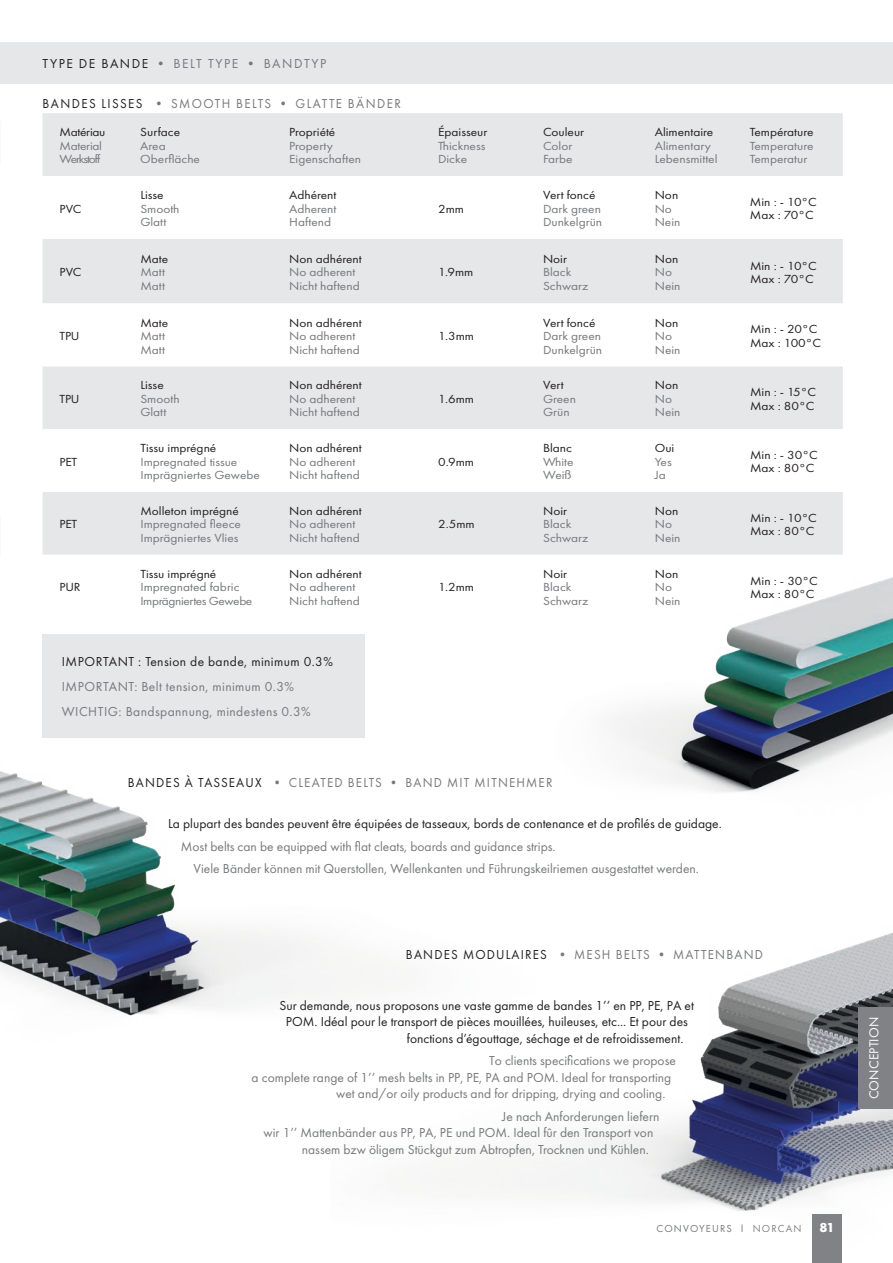
<style>
.page{position:relative;width:893px;height:1263px;background:#fff}
.page>*{position:absolute;margin:0;border:0;box-sizing:border-box;transform-origin:0 0}
.t1{font:13.5px/22.5px "Futura PT";color:#76787b}
.t2{font:13.5px "Futura PT";color:#231f20}
.t3{font:13.5px "Futura PT";letter-spacing:.09em;color:#76787b;scale:.96 1}
.t4{font:13.5px/25px "Futura PT";letter-spacing:.03em;color:#76787b}
.t5{font:13.5px "Futura PT";letter-spacing:.11em;color:#76787b;scale:.96 1}
.t6{font:13.5px "Futura PT";letter-spacing:.03em;color:#231f20}
.t7{font:13.5px "Futura PT";letter-spacing:.11em;color:#76787b}
.t8{font:13.5px "Futura PT";letter-spacing:.01em;color:#fff}
.t9{font:700 13.5px "Futura PT";color:#fff}
.t10{font:12.15px/13.5px "Futura PT";color:#76787b;scale:1.1 1}
.t11{font:12.15px/13.5px "Futura PT";color:#231f20;scale:1.1 1}
.t12{font:12.15px/13.5px "Futura PT";letter-spacing:-.025em;color:#76787b;scale:1.1 1}
.t13{font:12.15px/13.5px "Futura PT";letter-spacing:-.06em;color:#76787b;scale:1.1 1}
.t14{font:12.15px "Futura PT";letter-spacing:-.02em;color:#231f20;scale:1.1 1}
.t15{font:10.5px "Futura PT";letter-spacing:.11em;color:#76787b}
.t16{font:10.5px "Futura PT";letter-spacing:.11em;color:#808285}
.s1{color:#231f20}
</style>
<div class="page">
<div style="left:0;top:43px;width:893px;height:41px;background:#e6e7e9"></div>
<div style="left:43px;top:113px;width:800px;height:63px;background:#e6e7e9"></div>
<svg style="left:43px;top:239px;width:800px;height:316px;fill:#e6e7e9"></svg>
<div style="left:43px;top:634px;width:322px;height:103px;background:#e6e7e9"></div>
<img style="left:485px;top:545px;width:408px;height:247px">
<img style="left:0;top:704px;width:638px;height:312px">
<img style="left:330px;top:880px;width:563px;height:331px">
<div style="left:812px;top:1214px;width:30px;height:49px;background:#808285"></div>
<div style="left:858px;top:1007px;width:35px;height:102px;background:#808285"></div>
<p class="t7" style="left:43px;top:56px;width:285px"><span class="s1">TYPE DE BANDE</span> • BELT TYPE • BANDTYP</p>
<p class="t5" style="left:43px;top:95px;width:375px"><span class="s1">BANDES LISSES</span> • SMOOTH BELTS • GLATTE BÄNDER</p>
<p class="t14" style="left:60px;top:125px;width:43px">Matériau</p>
<p class="t13" style="left:60px;top:139px;width:40px">Material<br>Werkstoff</p>
<p class="t11" style="left:140px;top:125px;width:38px">Surface</p>
<p class="t10" style="left:140px;top:139px;width:56px">Area<br>Oberfläche</p>
<p class="t11" style="left:289px;top:125px;width:44px">Propriété</p>
<p class="t10" style="left:289px;top:139px;width:67px">Property<br>Eigenschaften</p>
<p class="t11" style="left:438px;top:125px;width:46px">Épaisseur</p>
<p class="t10" style="left:438px;top:139px;width:45px">Thickness<br>Dicke</p>
<p class="t11" style="left:60px;top:202px;width:22px">PVC</p>
<p class="t11" style="left:60px;top:265px;width:22px">PVC</p>
<p class="t11" style="left:60px;top:329px;width:20px">TPU</p>
<p class="t11" style="left:60px;top:392px;width:20px">TPU</p>
<p class="t11" style="left:60px;top:455px;width:18px">PET</p>
<p class="t11" style="left:60px;top:518px;width:18px">PET</p>
<p class="t11" style="left:60px;top:580px;width:21px">PUR</p>
<p class="t11" style="left:140px;top:188px;width:23px">Lisse</p>
<p class="t10" style="left:140px;top:202px;width:37px">Smooth<br>Glatt</p>
<p class="t11" style="left:289px;top:188px;width:44px">Adhérent</p>
<p class="t10" style="left:289px;top:202px;width:44px">Adherent<br>Haftend</p>
<p class="t11" style="left:438px;top:202px;width:25px">2mm</p>
<p class="t11" style="left:140px;top:252px;width:27px">Mate</p>
<p class="t10" style="left:140px;top:265px;width:24px">Matt<br>Matt</p>
<p class="t11" style="left:289px;top:252px;width:67px">Non adhérent</p>
<p class="t10" style="left:289px;top:265px;width:66px">No adherent<br>Nicht haftend</p>
<p class="t11" style="left:438px;top:265px;width:34px">1.9mm</p>
<p class="t11" style="left:140px;top:316px;width:27px">Mate</p>
<p class="t10" style="left:140px;top:329px;width:24px">Matt<br>Matt</p>
<p class="t11" style="left:289px;top:316px;width:67px">Non adhérent</p>
<p class="t10" style="left:289px;top:329px;width:66px">No adherent<br>Nicht haftend</p>
<p class="t11" style="left:438px;top:329px;width:34px">1.3mm</p>
<p class="t11" style="left:140px;top:378px;width:23px">Lisse</p>
<p class="t10" style="left:140px;top:392px;width:37px">Smooth<br>Glatt</p>
<p class="t11" style="left:289px;top:378px;width:67px">Non adhérent</p>
<p class="t10" style="left:289px;top:392px;width:66px">No adherent<br>Nicht haftend</p>
<p class="t11" style="left:438px;top:392px;width:34px">1.6mm</p>
<p class="t11" style="left:140px;top:441px;width:71px">Tissu imprégné</p>
<p class="t10" style="left:140px;top:455px;width:110px">Impregnated tissue<br>Imprägniertes Gewebe</p>
<p class="t11" style="left:289px;top:441px;width:67px">Non adhérent</p>
<p class="t10" style="left:289px;top:455px;width:66px">No adherent<br>Nicht haftend</p>
<p class="t11" style="left:438px;top:455px;width:34px">0.9mm</p>
<p class="t11" style="left:140px;top:504px;width:91px">Molleton imprégné</p>
<p class="t10" style="left:140px;top:518px;width:93px">Impregnated fleece<br>Imprägniertes Vlies</p>
<p class="t11" style="left:289px;top:504px;width:67px">Non adhérent</p>
<p class="t10" style="left:289px;top:518px;width:66px">No adherent<br>Nicht haftend</p>
<p class="t11" style="left:438px;top:518px;width:35px">2.5mm</p>
<p class="t11" style="left:140px;top:567px;width:71px">Tissu imprégné</p>
<p class="t12" style="left:140px;top:580px;width:103px">Impregnated fabric<br>Imprägniertes Gewebe</p>
<p class="t11" style="left:289px;top:567px;width:67px">Non adhérent</p>
<p class="t10" style="left:289px;top:580px;width:66px">No adherent<br>Nicht haftend</p>
<p class="t11" style="left:438px;top:580px;width:34px">1.2mm</p>
<p class="t6" style="left:62px;top:653px;width:273px">IMPORTANT : Tension de bande, minimum 0.3%</p>
<p class="t4" style="left:62px;top:673px;width:250px">IMPORTANT: Belt tension, minimum 0.3%<br>WICHTIG: Bandspannung, mindestens 0.3%</p>
<p class="t11" style="left:543px;top:125px;width:39px">Couleur</p>
<p class="t10" style="left:543px;top:139px;width:28px">Color<br>Farbe</p>
<p class="t11" style="left:655px;top:125px;width:55px">Alimentaire</p>
<p class="t10" style="left:655px;top:139px;width:59px">Alimentary<br>Lebensmittel</p>
<p class="t11" style="left:750px;top:125px;width:59px">Température</p>
<p class="t10" style="left:750px;top:139px;width:59px">Temperature<br>Temperatur</p>
<p class="t11" style="left:543px;top:188px;width:49px">Vert foncé</p>
<p class="t10" style="left:543px;top:202px;width:55px">Dark green<br>Dunkelgrün</p>
<p class="t11" style="left:655px;top:188px;width:23px">Non</p>
<p class="t10" style="left:655px;top:202px;width:25px">No<br>Nein</p>
<p class="t11" style="left:750px;top:195px;width:62px">Min : - 10°C<br>Max : 70°C</p>
<p class="t11" style="left:543px;top:252px;width:23px">Noir</p>
<p class="t10" style="left:543px;top:265px;width:43px">Black<br>Schwarz</p>
<p class="t11" style="left:655px;top:252px;width:23px">Non</p>
<p class="t10" style="left:655px;top:265px;width:25px">No<br>Nein</p>
<p class="t11" style="left:750px;top:259px;width:62px">Min : - 10°C<br>Max : 70°C</p>
<p class="t11" style="left:543px;top:316px;width:49px">Vert foncé</p>
<p class="t10" style="left:543px;top:329px;width:55px">Dark green<br>Dunkelgrün</p>
<p class="t11" style="left:655px;top:316px;width:23px">Non</p>
<p class="t10" style="left:655px;top:329px;width:25px">No<br>Nein</p>
<p class="t11" style="left:750px;top:322px;width:66px">Min : - 20°C<br>Max : 100°C</p>
<p class="t11" style="left:543px;top:378px;width:20px">Vert</p>
<p class="t10" style="left:543px;top:392px;width:31px">Green<br>Grün</p>
<p class="t11" style="left:655px;top:378px;width:23px">Non</p>
<p class="t10" style="left:655px;top:392px;width:25px">No<br>Nein</p>
<p class="t11" style="left:750px;top:385px;width:61px">Min : - 15°C<br>Max : 80°C</p>
<p class="t11" style="left:543px;top:441px;width:28px">Blanc</p>
<p class="t10" style="left:543px;top:455px;width:29px">White<br>Weiß</p>
<p class="t11" style="left:655px;top:441px;width:19px">Oui</p>
<p class="t10" style="left:655px;top:455px;width:17px">Yes<br>Ja</p>
<p class="t11" style="left:750px;top:448px;width:63px">Min : - 30°C<br>Max : 80°C</p>
<p class="t11" style="left:543px;top:504px;width:23px">Noir</p>
<p class="t10" style="left:543px;top:518px;width:43px">Black<br>Schwarz</p>
<p class="t11" style="left:655px;top:504px;width:23px">Non</p>
<p class="t10" style="left:655px;top:518px;width:25px">No<br>Nein</p>
<p class="t11" style="left:750px;top:511px;width:62px">Min : - 10°C<br>Max : 80°C</p>
<p class="t11" style="left:543px;top:567px;width:23px">Noir</p>
<p class="t10" style="left:543px;top:580px;width:43px">Black<br>Schwarz</p>
<p class="t11" style="left:655px;top:567px;width:23px">Non</p>
<p class="t10" style="left:655px;top:580px;width:25px">No<br>Nein</p>
<p class="t11" style="left:750px;top:574px;width:63px">Min : - 30°C<br>Max : 80°C</p>
<p class="t3" style="left:128px;top:775px;width:444px"><span class="s1">BANDES À TASSEAUX</span> • CLEATED BELTS • BAND MIT MITNEHMER</p>
<p class="t2" style="left:168px;top:815px;width:555px">La plupart des bandes peuvent être équipées de tasseaux, bords de contenance et de profilés de guidage.</p>
<p class="t1" style="left:194px;top:835px;width:507px;text-indent:-13px">Most belts can be equipped with flat cleats, boards and guidance strips.<br>Viele Bänder können mit Querstollen, Wellenkanten und Führungskeilriemen ausgestattet werden.</p>
<p class="t3" style="left:406px;top:946px;width:373px"><span class="s1">BANDES MODULAIRES</span> • MESH BELTS • MATTENBAND</p>
<p class="t2" style="left:279px;top:997px;width:416px">Sur demande, nous proposons une vaste gamme de bandes 1’’ en PP, PE, PA et</p>
<p class="t2" style="left:286px;top:1014px;width:403px">POM. Idéal pour le transport de pièces mouillées, huileuses, etc... Et pour des</p>
<p class="t2" style="left:407px;top:1030px;width:278px">fonctions d’égouttage, séchage et de refroidissement.</p>
<p class="t1" style="left:489px;top:1049px;width:188px">To clients specifications we propose</p>
<p class="t1" style="left:252px;top:1066px;width:421px">a complete range of 1’’ mesh belts in PP, PE, PA and POM. Ideal for transporting</p>
<p class="t1" style="left:336px;top:1082px;width:331px">wet and/or oily products and for dripping, drying and cooling.</p>
<p class="t1" style="left:502px;top:1105px;width:159px">Je nach Anforderungen liefern</p>
<p class="t1" style="left:264px;top:1121px;width:391px">wir 1’’ Mattenbänder aus PP, PA, PE und POM. Ideal fûr den Transport von</p>
<p class="t1" style="left:302px;top:1138px;width:349px">nassem bzw öligem Stückgut zum Abtropfen, Trocknen und Kühlen.</p>
<p class="t15" style="left:656px;top:1222px;width:77px">CONVOYEURS</p>
<p class="t16" style="left:753px;top:1222px;width:50px">NORCAN</p>
<p class="t9" style="left:819px;top:1219px;width:17px">81</p>
<p class="t8" style="left:866px;top:1099px;width:84px;rotate:-90deg">CONCEPTION</p>
</div>
